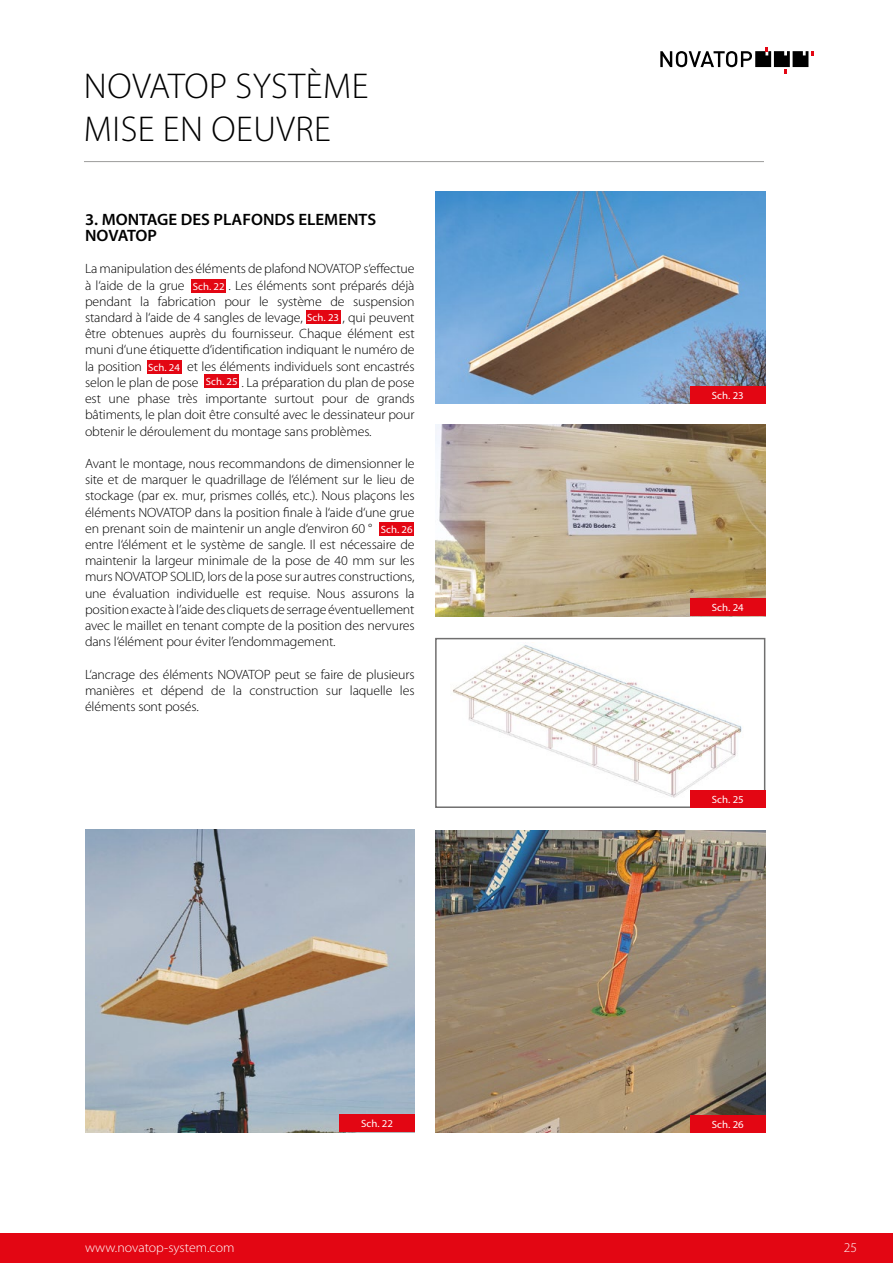
<style>
.page{position:relative;width:893px;height:1263px;background:#fff}
.page>*{position:absolute;margin:0;border:0;box-sizing:border-box;transform-origin:0 0}
.t1{font:300 36px/43.2px "Myriad Pro";letter-spacing:.015em;color:#000}
.t2{font:600 16.5px/16.2px "Myriad Pro";color:#000}
.t3{font:300 13.5px/16.2px "Myriad Pro";letter-spacing:-.01em;color:#000;text-align:justify}
.t4{font:300 13.5px "Myriad Pro";color:#fff}
.t5{font:10.5px "Myriad Pro";color:#fff}
</style>
<div class="page">
<hr style="left:84px;top:161px;width:680px;height:1px;background:#9d9d9c">
<div style="left:0;top:1233px;width:893px;height:30px;background:#e30613"></div>
<svg style="left:660px;top:47px;width:154px;height:26px"></svg>
<img style="left:436px;top:191px;width:329px;height:213px">
<div style="left:690px;top:386px;width:75px;height:18px;background:#e30613"></div>
<img style="left:85px;top:829px;width:330px;height:303px">
<div style="left:339px;top:1115px;width:76px;height:17px;background:#e30613"></div>
<img style="left:436px;top:425px;width:329px;height:191px">
<div style="left:690px;top:599px;width:75px;height:17px;background:#e30613"></div>
<img style="left:453px;top:645px;width:289px;height:153px">
<div style="left:435px;top:638px;width:330px;height:170px;border:2px solid #706f6f"></div>
<div style="left:690px;top:790px;width:75px;height:18px;background:#e30613"></div>
<img style="left:436px;top:830px;width:329px;height:302px">
<div style="left:690px;top:1115px;width:75px;height:18px;background:#e30613"></div>
<div style="left:191px;top:279px;width:35px;height:14px;background:#e30613"></div>
<div style="left:306px;top:310px;width:35px;height:14px;background:#e30613"></div>
<div style="left:147px;top:360px;width:34px;height:14px;background:#e30613"></div>
<div style="left:204px;top:375px;width:35px;height:13px;background:#e30613"></div>
<div style="left:379px;top:522px;width:35px;height:14px;background:#e30613"></div>
<h1 class="t1" style="left:84px;top:64px;width:286px">NOVATOP SYSTÈME<br>MISE EN OEUVRE</h1>
<p class="t2" style="left:85px;top:211px;width:293px">3. MONTAGE DES PLAFONDS ELEMENTS<br>NOVATOP</p>
<p class="t3" style="left:85px;top:261px;width:331px">La manipulation des éléments de plafond NOVATOP s‘effectue à l‘aide de la grue</p>
<p class="t3" style="left:85px;top:277px;width:331px;text-indent:143px">. Les éléments sont préparés déjà pendant la fabrication pour le système de suspension standard à l‘aide de 4 sangles de levage,</p>
<p class="t5" style="left:193px;top:280px;width:33px">Sch. 22</p>
<p class="t3" style="left:85px;top:309px;width:331px;text-indent:258px">, qui peuvent être obtenues auprès du fournisseur. Chaque élément est muni d‘une étiquette d‘identification indiquant le numéro de la position</p>
<p class="t5" style="left:307px;top:311px;width:33px">Sch. 23</p>
<p class="t3" style="left:85px;top:358px;width:331px;text-indent:102px">et les éléments individuels sont encastrés selon le plan de pose</p>
<p class="t5" style="left:148px;top:361px;width:33px">Sch. 24</p>
<p class="t3" style="left:85px;top:374px;width:331px;text-indent:156px">. La préparation du plan de pose est une phase très importante surtout pour de grands bâtiments, le plan doit être consulté avec le dessinateur pour obtenir le déroulement du montage sans problèmes.</p>
<p class="t3" style="left:85px;top:455px;width:331px;text-align:left">Avant le montage, nous recommandons de dimensionner le site et de marquer le quadrillage de l‘élément sur le lieu de stockage (par ex. mur, prismes collés, etc.). Nous plaçons les éléments NOVATOP dans la position finale à l‘aide d‘une grue en prenant soin de maintenir un angle d‘environ 60 °<br>entre l‘élément et le système de sangle. Il est nécessaire de maintenir la largeur minimale de la pose de 40 mm sur les murs NOVATOP SOLID, lors de la pose sur autres constructions, une évaluation individuelle est requise. Nous assurons la position exacte à l’aide des cliquets de serrage éventuellement avec le maillet en tenant compte de la position des nervures dans l‘élément pour éviter l’endommagement.</p>
<p class="t3" style="left:85px;top:666px;width:331px">L‘ancrage des éléments NOVATOP peut se faire de plusieurs manières et dépend de la construction sur laquelle les éléments sont posés.</p>
<p class="t5" style="left:206px;top:375px;width:33px">Sch. 25</p>
<p class="t5" style="left:381px;top:523px;width:33px">Sch. 26</p>
<p class="t5" style="left:361px;top:1117px;width:33px">Sch. 22</p>
<p class="t5" style="left:712px;top:389px;width:33px">Sch. 23</p>
<p class="t5" style="left:712px;top:601px;width:33px">Sch. 24</p>
<p class="t5" style="left:712px;top:793px;width:33px">Sch. 25</p>
<p class="t5" style="left:712px;top:1118px;width:33px">Sch. 26</p>
<p class="t4" style="left:85px;top:1239px;width:151px">www.novatop-system.com</p>
<p class="t4" style="left:844px;top:1239px;width:15px">25</p>
</div>
